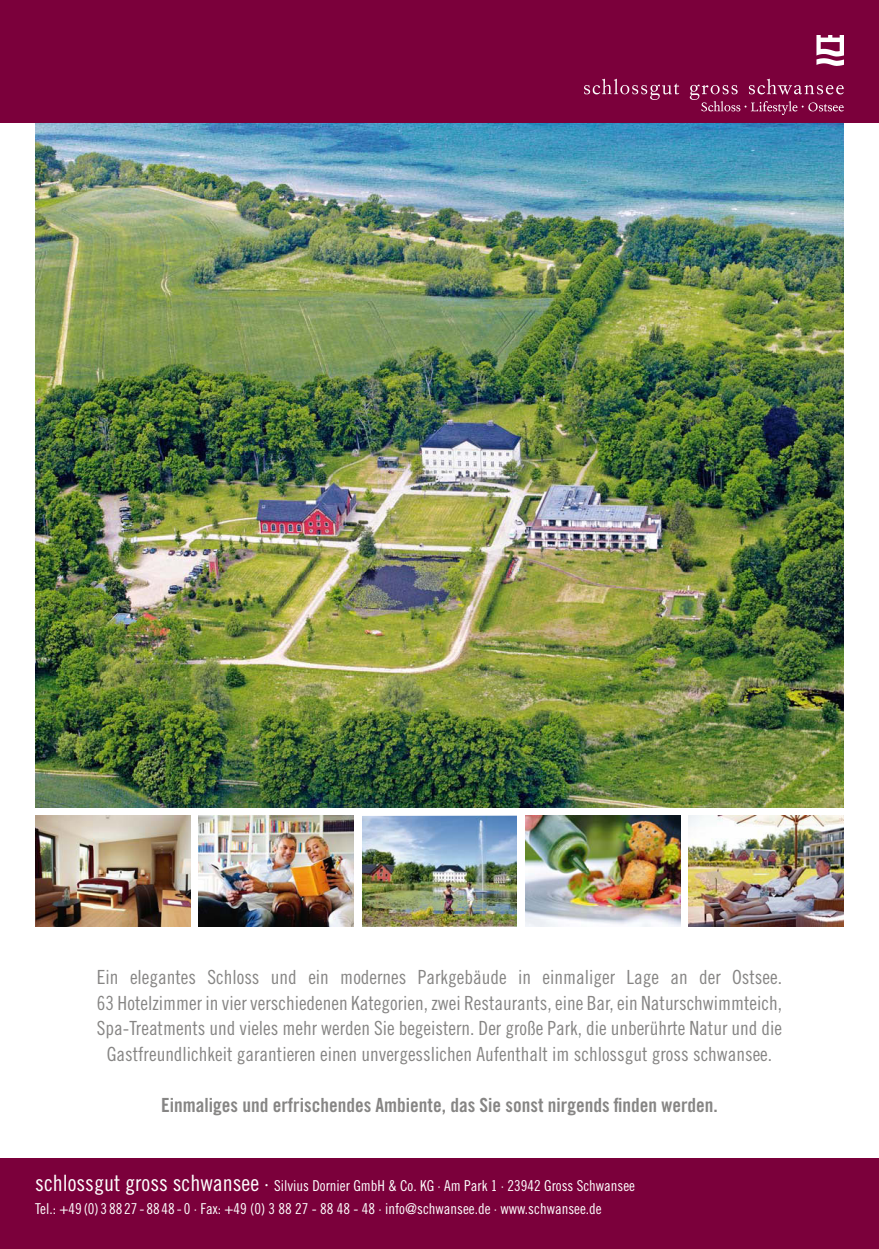
<style>
.page{position:relative;width:879px;height:1249px;background:#fff}
.page>*{position:absolute;margin:0;border:0;box-sizing:border-box;transform-origin:0 0}
.t1{font:19.5px/25.5px "Trade Gothic Cond Eighteen";color:#868584;text-align:center}
.t2{font:19.5px "Trade Gothic Bold Cond Twenty";color:#868584}
.t3{font:15px/22.5px "Trade Gothic Cond Eighteen";color:#fff}
.s1{font-size:22.5px}
</style>
<div class="page">
<img style="left:362px;top:815px;width:155px;height:111px">
<div style="left:0;top:1158px;width:878px;height:90px;background:#7b003b"></div>
<img style="left:35px;top:122px;width:808px;height:685px">
<img style="left:35px;top:815px;width:155px;height:111px">
<img style="left:199px;top:815px;width:154px;height:111px">
<img style="left:525px;top:815px;width:155px;height:111px">
<img style="left:688px;top:815px;width:155px;height:111px">
<div style="left:0;top:0;width:878px;height:122px;background:#7b003b"></div>
<img style="left:584px;top:36px;width:259px;height:78px">
<p class="t1" style="left:97px;top:966px;width:686px">Ein elegantes Schloss und ein modernes Parkgebäude in einmaliger Lage an der Ostsee.<br>63 Hotelzimmer in vier verschiedenen Kategorien, zwei Restaurants, eine Bar, ein Naturschwimmteich, Spa-Treatments und vieles mehr werden Sie begeistern. Der große Park, die unberührte Natur und die Gastfreundlichkeit garantieren einen unvergesslichen Aufenthalt im schlossgut gross schwansee.</p>
<p class="t2" style="left:161px;top:1097px;width:558px">Einmaliges und erfrischendes Ambiente, das Sie sonst nirgends finden werden.</p>
<p class="t3" style="left:35px;top:1175px;width:601px"><span class="s1">schlossgut gross schwansee ·</span> Silvius Dornier GmbH &amp; Co. KG · Am Park 1 · 23942 Gross Schwansee<br>Tel.: +49 (0) 3 88 27 - 88 48 - 0 · Fax: +49 (0) 3 88 27 - 88 48 - 48 · info@schwansee.de · www.schwansee.de</p>
</div>
